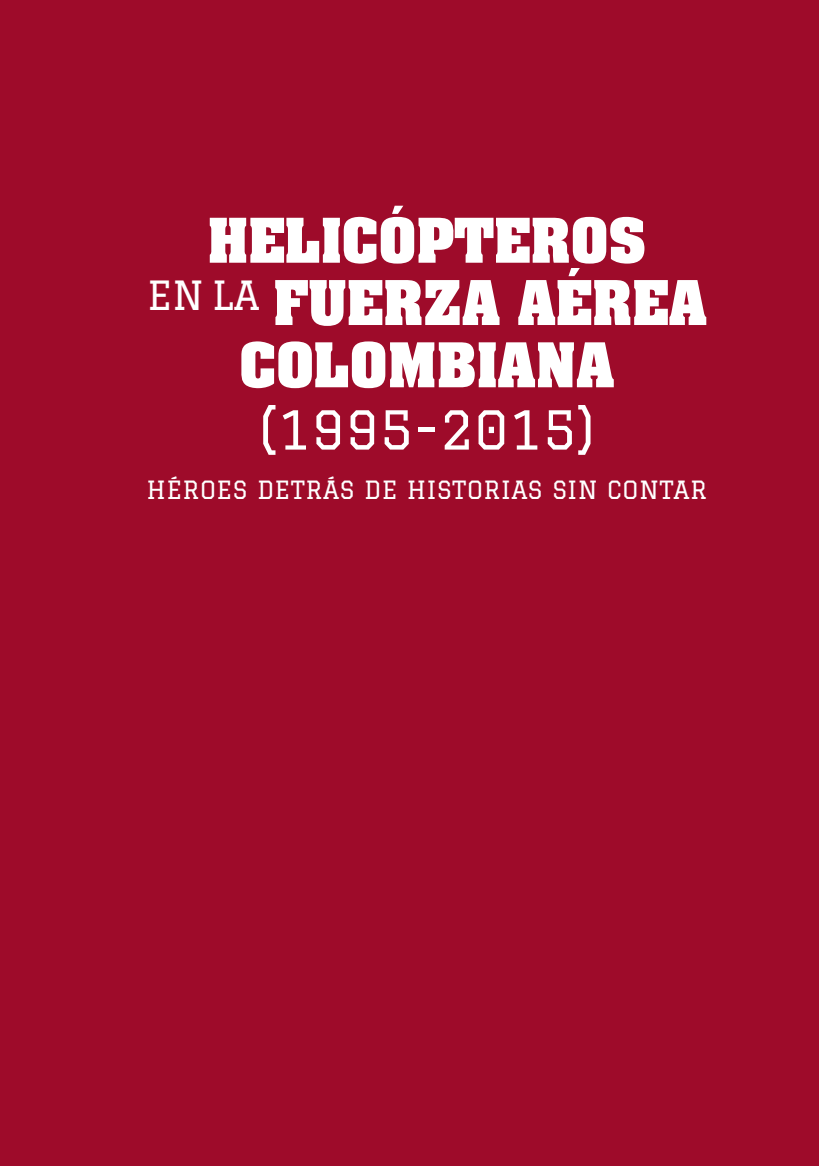
<style>
.page{position:relative;width:819px;height:1166px;background:#9e0b2a}
.page>*{position:absolute;margin:0;border:0;box-sizing:border-box;transform-origin:0 0}
.t1{font:700 52.5px/62.3px "Aachen Std";color:#fff;text-align:center}
.t2{font:52.5px "Graduate";color:#fff}
.t3{font:24.5px "Graduate";letter-spacing:.02em;color:#fff}
</style>
<div class="page">
<p class="t1" style="left:147px;top:210px;width:561px">HELICÓPTEROS<br><sup>EN</sup> <sup>LA</sup> FUERZA AÉREA<br>COLOMBIANA</p>
<p class="t2" style="left:258px;top:399px;width:338px">(1995-2015)</p>
<p class="t3" style="left:146px;top:475px;width:562px">HÉROES DETRÁS DE HISTORIAS SIN CONTAR</p>
</div>
